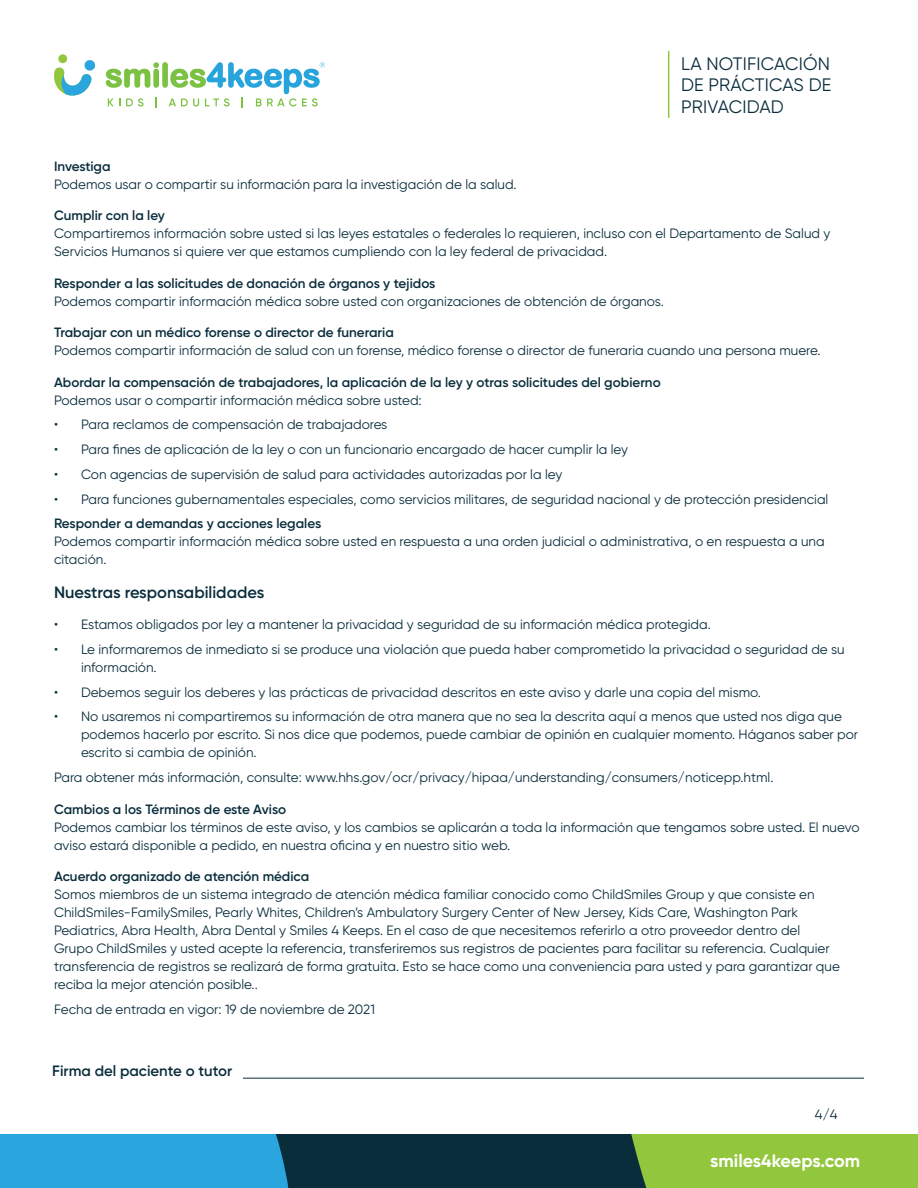
<style>
.page{position:relative;width:918px;height:1188px;background:#fff}
.page>*{position:absolute;margin:0;border:0;box-sizing:border-box;transform-origin:0 0}
.t1{font:18px/21.6px "Gilroy";letter-spacing:.01em;color:#0a2d3c;text-align:justify}
.t2{font:700 18px "Gilroy";color:#fff}
.t3{font:600 16.5px "Gilroy";color:#0a2d3c}
.t4{font:600 15px "Gilroy";color:#0a2d3c}
.t5{font:13.5px/18px "Gilroy";color:#0a2d3c}
.t6{font:600 13.5px "Gilroy";color:#0a2d3c}
</style>
<div class="page">
<div style="left:0;top:1134px;width:918px;height:54px;background:#0a2d3c"></div>
<div style="left:0;top:1134px;width:289px;height:54px;background:#2ba5de"></div>
<div style="left:631px;top:1134px;width:287px;height:54px;background:#92c73d"></div>
<svg style="left:54px;top:54px;width:42px;height:42px"></svg>
<svg style="left:106px;top:62px;width:219px;height:46px"></svg>
<hr style="left:668px;top:51px;width:1px;height:66px;background:#92c73d">
<hr style="left:243px;top:1078px;width:621px;height:1px;background:#0a2d3c">
<h1 class="t1" style="left:681px;top:52px;width:152px">LA NOTIFICACIÓN DE PRÁCTICAS DE PRIVACIDAD</h1>
<p class="t6" style="left:54px;top:158px;width:58px">Investiga</p>
<p class="t5" style="left:54px;top:175px;width:464px">Podemos usar o compartir su información para la investigación de la salud.</p>
<p class="t6" style="left:54px;top:207px;width:112px">Cumplir con la ley</p>
<p class="t5" style="left:54px;top:224px;width:778px">Compartiremos información sobre usted si las leyes estatales o federales lo requieren, incluso con el Departamento de Salud y<br>Servicios Humanos si quiere ver que estamos cumpliendo con la ley federal de privacidad.</p>
<p class="t6" style="left:54px;top:275px;width:383px">Responder a las solicitudes de donación de órganos y tejidos</p>
<p class="t5" style="left:54px;top:292px;width:611px">Podemos compartir información médica sobre usted con organizaciones de obtención de órganos.</p>
<p class="t6" style="left:54px;top:324px;width:341px">Trabajar con un médico forense o director de funeraria</p>
<p class="t5" style="left:54px;top:341px;width:768px">Podemos compartir información de salud con un forense, médico forense o director de funeraria cuando una persona muere.</p>
<p class="t6" style="left:54px;top:373px;width:608px">Abordar la compensación de trabajadores, la aplicación de la ley y otras solicitudes del gobierno</p>
<p class="t5" style="left:54px;top:391px;width:369px">Podemos usar o compartir información médica sobre usted:</p>
<p class="t5" style="left:54px;top:415px;width:335px">• Para reclamos de compensación de trabajadores</p>
<p class="t5" style="left:54px;top:440px;width:576px">• Para fines de aplicación de la ley o con un funcionario encargado de hacer cumplir la ley</p>
<p class="t5" style="left:54px;top:465px;width:510px">• Con agencias de supervisión de salud para actividades autorizadas por la ley</p>
<p class="t5" style="left:54px;top:490px;width:776px">• Para funciones gubernamentales especiales, como servicios militares, de seguridad nacional y de protección presidencial</p>
<p class="t6" style="left:54px;top:515px;width:269px">Responder a demandas y acciones legales</p>
<p class="t5" style="left:54px;top:532px;width:772px">Podemos compartir información médica sobre usted en respuesta a una orden judicial o administrativa, o en respuesta a una citación.</p>
<p class="t3" style="left:54px;top:582px;width:212px">Nuestras responsabilidades</p>
<p class="t5" style="left:54px;top:615px;width:658px">• Estamos obligados por ley a mantener la privacidad y seguridad de su información médica protegida.</p>
<p class="t5" style="left:81px;top:640px;width:765px;text-indent:-27px">• Le informaremos de inmediato si se produce una violación que pueda haber comprometido la privacidad o seguridad de su información.</p>
<p class="t5" style="left:54px;top:683px;width:709px">• Debemos seguir los deberes y las prácticas de privacidad descritos en este aviso y darle una copia del mismo.</p>
<p class="t5" style="left:81px;top:708px;width:779px;text-indent:-27px">• No usaremos ni compartiremos su información de otra manera que no sea la descrita aquí a menos que usted nos diga que podemos hacerlo por escrito. Si nos dice que podemos, puede cambiar de opinión en cualquier momento. Háganos saber por escrito si cambia de opinión.</p>
<p class="t5" style="left:54px;top:768px;width:721px">Para obtener más información, consulte: www.hhs.gov/ocr/privacy/hipaa/understanding/consumers/noticepp.html.</p>
<p class="t6" style="left:54px;top:801px;width:234px">Cambios a los Términos de este Aviso</p>
<p class="t5" style="left:54px;top:818px;width:807px">Podemos cambiar los términos de este aviso, y los cambios se aplicarán a toda la información que tengamos sobre usted. El nuevo aviso estará disponible a pedido, en nuestra oficina y en nuestro sitio web.</p>
<p class="t6" style="left:54px;top:868px;width:257px">Acuerdo organizado de atención médica</p>
<p class="t5" style="left:54px;top:885px;width:787px">Somos miembros de un sistema integrado de atención médica familiar conocido como ChildSmiles Group y que consiste en ChildSmiles-FamilySmiles, Pearly Whites, Children’s Ambulatory Surgery Center of New Jersey, Kids Care, Washington Park Pediatrics, Abra Health, Abra Dental y Smiles 4 Keeps. En el caso de que necesitemos referirlo a otro proveedor dentro del Grupo ChildSmiles y usted acepte la referencia, transferiremos sus registros de pacientes para facilitar su referencia. Cualquier transferencia de registros se realizará de forma gratuita. Esto se hace como una conveniencia para usted y para garantizar que reciba la mejor atención posible..</p>
<p class="t5" style="left:54px;top:1000px;width:322px">Fecha de entrada en vigor: 19 de noviembre de 2021</p>
<p class="t4" style="left:52px;top:1061px;width:181px">Firma del paciente o tutor</p>
<p class="t5" style="left:815px;top:1105px;width:24px">4/4</p>
<h1 class="t2" style="left:710px;top:1149px;width:151px">smiles4keeps.com</h1>
</div>
